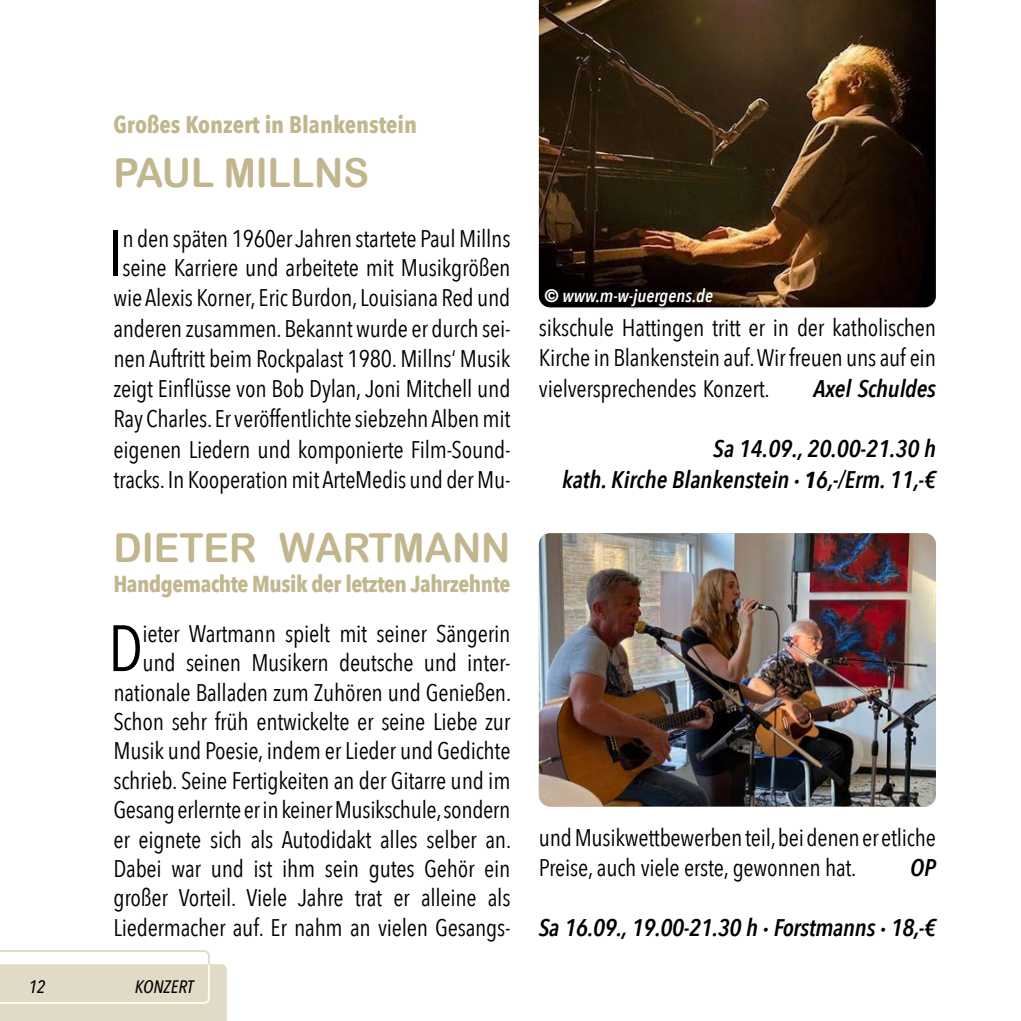
<style>
.page{position:relative;width:1021px;height:1021px;background:#fff}
.page>*{position:absolute;margin:0;border:0;box-sizing:border-box;transform-origin:0 0}
.t1{font:64.6px "Avenir Next Condensed";color:#000}
.t2{font:40px "Arial Rounded MT Bold";color:#c1b68d;scale:.96 1}
.t3{font:24px/29.4px "Avenir Next Condensed";letter-spacing:-.01em;color:#000;text-align:right}
.t4{font:italic 600 24px/30.4px "Avenir Next Condensed";letter-spacing:-.01em;color:#000;text-align:right}
.t5{font:700 24px "Avenir Next Condensed";color:#c1b68d}
.t6{font:700 23px "Avenir Next Condensed";letter-spacing:-.02em;color:#c1b68d}
.t7{font:italic 600 18px "Avenir Next Condensed";color:#fff}
.t8{font:italic 500 18px "Avenir Next Condensed";color:#000}
.s1{font-family:"Avenir";font-weight:900;font-style:normal}
.s2{font-weight:700;font-size:23px}
</style>
<div class="page">
<img style="left:539px;top:533px;width:396px;height:273px">
<img style="left:539px;top:0;width:396px;height:307px">
<svg style="left:540px;top:284px;width:177px;height:26px;background:#211c1b"></svg>
<svg style="left:0;top:950px;width:227px;height:70px"></svg>
<p class="t5" style="left:113px;top:110px;width:305px">Großes Konzert in Blankenstein</p>
<h2 class="t2" style="left:113px;top:149px;width:268px">PAUL MILLNS</h2>
<p class="t3" style="left:113px;top:223px;width:398px;line-height:30px;text-align:center">n den späten 1960er Jahren startete Paul Millns seine Karriere und arbeitete mit Musikgrößen wie Alexis Korner, Eric Burdon, Louisiana Red und anderen zusammen. Bekannt wurde er durch sei&shy;nen Auftritt beim Rockpalast 1980. Millns‘ Musik zeigt Einflüsse von Bob Dylan, Joni Mitchell und Ray Charles. Er veröffentlichte siebzehn Alben mit eigenen Liedern und komponierte Film-Sound&shy;tracks. In Kooperation mit ArteMedis und der Mu-</p>
<h1 class="t1" style="left:108px;top:198px;width:17px">I</h1>
<h2 class="t2" style="left:113px;top:524px;width:415px">DIETER WARTMANN</h2>
<p class="t6" style="left:113px;top:570px;width:398px">Handgemachte Musik der letzten Jahrzehnte</p>
<p class="t3" style="left:113px;top:618px;width:399px">ieter Wartmann spielt mit seiner Sängerin und seinen Musikern deutsche und inter&shy;nationale Balladen zum Zuhören und Genießen.<br>Schon sehr früh entwickelte er seine Liebe zur Musik und Poesie, indem er Lieder und Gedichte schrieb. Seine Fertigkeiten an der Gitarre und im Gesang erlernte er in keiner Musikschule, sondern er eignete sich als Autodidakt alles selber an.<br>Dabei war und ist ihm sein gutes Gehör ein großer Vorteil. Viele Jahre trat er alleine als Liedermacher auf. Er nahm an vielen Gesangs-</p>
<h1 class="t1" style="left:108px;top:593px;width:36px">D</h1>
<p class="t8" style="left:28px;top:975px;width:19px">12</p>
<p class="t8" style="left:135px;top:975px;width:60px">KONZERT</p>
<p class="t7" style="left:544px;top:285px;width:170px"><span class="s1">©</span> www.m-w-juergens.de</p>
<p class="t3" style="left:539px;top:311px;width:398px;line-height:30.4px;text-align:justify">sikschule Hattingen tritt er in der katholischen Kirche in Blankenstein auf. Wir freuen uns auf ein vielversprechendes Konzert.</p>
<p class="t4" style="left:813px;top:373px;width:124px">Axel Schuldes</p>
<p class="t4" style="left:562px;top:434px;width:375px">Sa 14.09., 20.00-21.30 h<br>kath. Kirche Blankenstein <span class="s2">· 1</span>6,-/Erm. 11,-€</p>
<p class="t3" style="left:539px;top:822px;width:398px;text-align:left">und Musikwettbewerben teil, bei denen er etliche<br>Preise, auch viele erste, gewonnen hat.</p>
<p class="t4" style="left:910px;top:852px;width:27px">OP</p>
<p class="t4" style="left:539px;top:912px;width:398px">Sa 16.09., 19.00-21.30 h <span class="s2">·</span> Forstmanns <span class="s2">·</span> 18,-€</p>
</div>
